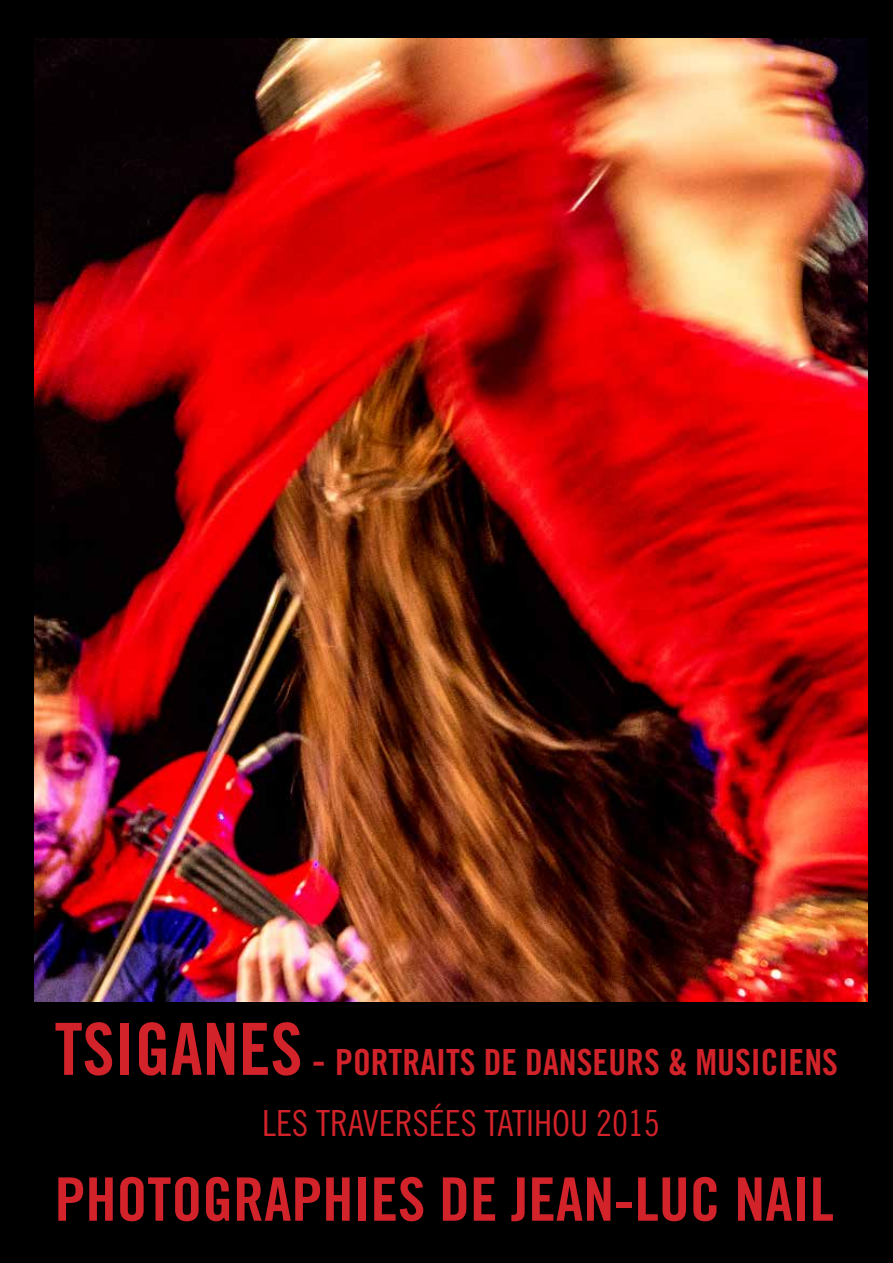
<style>
.page{position:relative;width:893px;height:1263px;background:#fff}
.page>*{position:absolute;margin:0;border:0;box-sizing:border-box;transform-origin:0 0}
.t1{font:60px "Trade Gothic Bold Cond Twenty";color:#d2232a}
.t2{font:36px "Trade Gothic Bold Cond Twenty";color:#d2232a}
.t3{font:36px "Trade Gothic Cond Eighteen";color:#d2232a}
.s1{font-size:72px}
.s2{font-size:42px}
</style>
<div class="page">
<div style="left:1px;top:0;width:892px;height:1263px;background:#000"></div>
<div style="left:298px;top:1217px;width:282px;height:31px;background:#000"></div>
<div style="left:297px;top:1216px;width:283px;height:33px;border:2px solid #000"></div>
<hr style="left:0;top:0;width:1px;height:1263px;background:#000">
<img style="left:34px;top:39px;width:833px;height:962px">
<p class="t2" style="left:55px;top:1040px;width:785px"><span class="s1">TSIGANES</span> <span class="s2">-</span> PORTRAITS DE DANSEURS &amp; MUSICIENS</p>
<p class="t3" style="left:262px;top:1102px;width:399px">LES TRAVERSÉES TATIHOU 2015</p>
<h1 class="t1" style="left:55px;top:1163px;width:781px">PHOTOGRAPHIES DE JEAN-LUC NAIL</h1>
</div>
